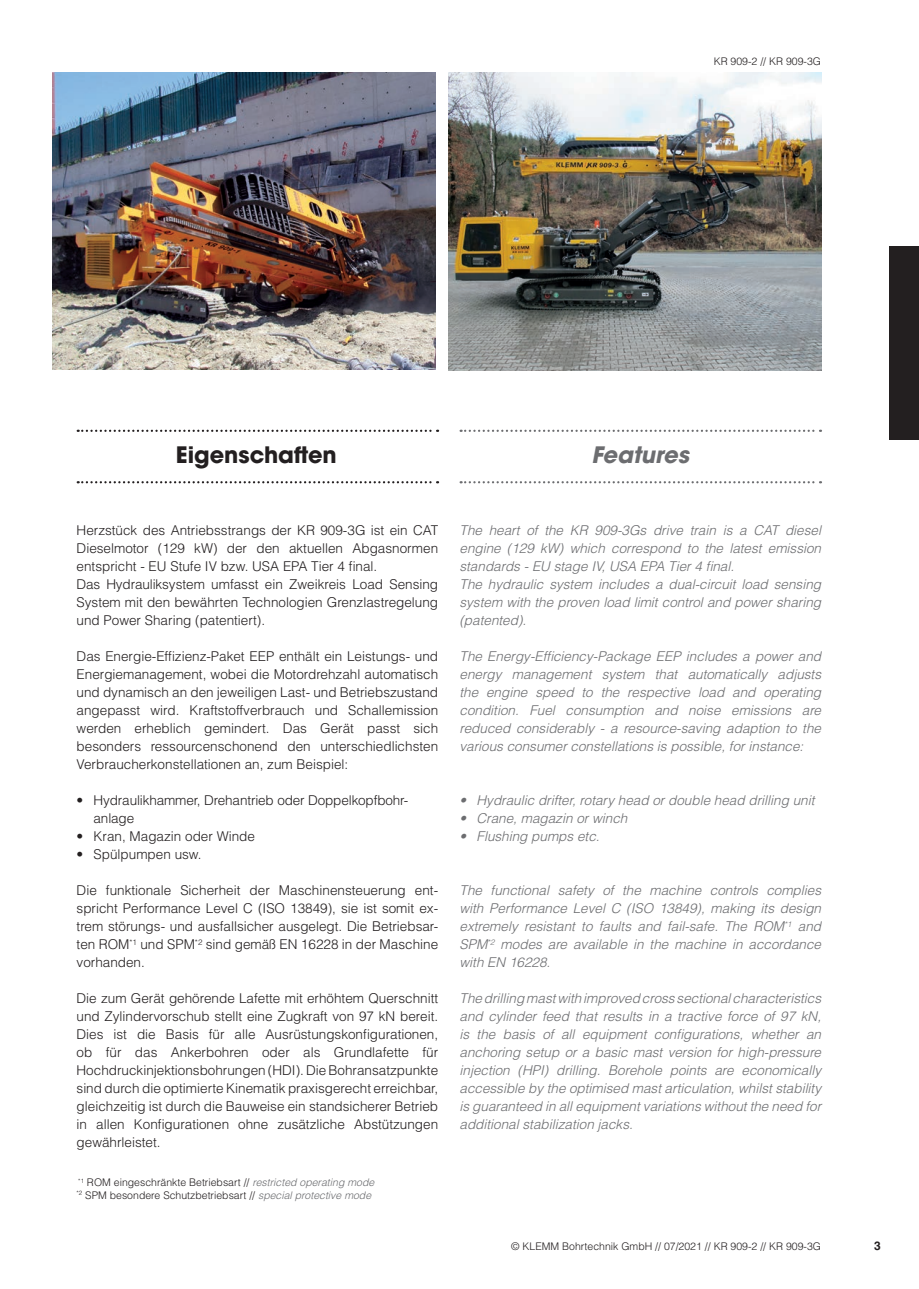
<style>
.page{position:relative;width:919px;height:1289px;background:#fff}
.page>*{position:absolute;margin:0;border:0;box-sizing:border-box;transform-origin:0 0}
.t1{font:700 22.5px "ITC Avant Garde Std";color:#231f20}
.t2{font:italic 700 22.5px "ITC Avant Garde Std";color:#6c6d70}
.t3{font:300 13.5px/18px "Helvetica LT Std";color:#231f20;text-align:justify}
.t4{font:italic 300 13.5px/18px "Helvetica LT Std";color:#6c6d70;text-align:justify}
.t5{font:700 12px "Helvetica LT Std";color:#231f20}
.t6{font:300 10.5px/12.6px "Helvetica LT Std";color:#231f20}
.s1{font-style:italic;color:#6c6d70}
</style>
<div class="page">
<div style="left:889px;top:247px;width:29px;height:193px;background:#231f20"></div>
<img style="left:52px;top:72px;width:383px;height:298px">
<svg style="left:78px;top:429px;width:360px;height:3px"></svg>
<svg style="left:460px;top:429px;width:361px;height:3px"></svg>
<svg style="left:78px;top:481px;width:360px;height:2px"></svg>
<svg style="left:460px;top:481px;width:361px;height:2px"></svg>
<img style="left:449px;top:72px;width:372px;height:298px">
<p class="t6" style="left:713px;top:55px;width:109px">KR 909-2 // KR 909-3G</p>
<h1 class="t1" style="left:176px;top:439px;width:162px">Eigenschaften</h1>
<h1 class="t2" style="left:591px;top:439px;width:99px">Features</h1>
<p class="t3" style="left:77px;top:521px;width:363px;text-align:left">Herzstück des Antriebsstrangs der KR 909-3G ist ein CAT Dieselmotor (129 kW) der den aktuellen Abgasnormen entspricht - EU Stufe IV bzw. USA EPA Tier 4 final.<br>Das Hydrauliksystem umfasst ein Zweikreis Load Sensing System mit den bewährten Technologien Grenzlastregelung und Power Sharing (patentiert).</p>
<p class="t3" style="left:77px;top:647px;width:363px">Das Energie-Effizienz-Paket EEP enthält ein Leistungs- und Energiemanagement, wobei die Motordrehzahl automatisch und dynamisch an den jeweiligen Last- und Betriebszustand angepasst wird. Kraftstoffverbrauch und Schallemission werden erheblich gemindert. Das Gerät passt sich besonders ressourcenschonend den unterschiedlichsten Verbraucherkonstellationen an, zum Beispiel:</p>
<p class="t3" style="left:94px;top:791px;width:316px;text-indent:-17px">• Hydraulikhammer, Drehantrieb oder Doppelkopfbohr&shy;anlage</p>
<p class="t3" style="left:77px;top:827px;width:180px">• Kran, Magazin oder Winde</p>
<p class="t3" style="left:77px;top:845px;width:127px">• Spülpumpen usw.</p>
<p class="t3" style="left:77px;top:881px;width:363px">Die funktionale Sicherheit der Maschinensteuerung ent&shy;spricht Performance Level C (ISO 13849), sie ist somit ex&shy;trem störungs- und ausfallsicher ausgelegt. Die Betriebsar&shy;ten ROM<sup>*1</sup> und SPM<sup>*2</sup> sind gemäß EN 16228 in der Maschine vorhanden.</p>
<p class="t3" style="left:77px;top:989px;width:363px">Die zum Gerät gehörende Lafette mit erhöhtem Querschnitt und Zylindervorschub stellt eine Zugkraft von 97 kN bereit.<br>Dies ist die Basis für alle Ausrüstungskonfigurationen, ob für das Ankerbohren oder als Grundlafette für Hochdruckinjektionsbohrungen (HDI). Die Bohransatzpunkte sind durch die optimierte Kinematik praxisgerecht erreichbar, gleichzeitig ist durch die Bauweise ein standsicherer Betrieb in allen Konfigurationen ohne zusätzliche Abstützungen gewährleistet.</p>
<p class="t6" style="left:77px;top:1175px;width:299px"><sup>*1</sup> ROM eingeschränkte Betriebsart // <span class="s1">restricted operating mode </span><sup>*2</sup> SPM besondere Schutzbetriebsart // <span class="s1">special protective mode</span></p>
<p class="t4" style="left:459px;top:521px;width:363px;text-align:left">The heart of the KR 909-3Gs drive train is a CAT diesel engine (129 kW) which correspond to the latest emission standards - EU stage IV, USA EPA Tier 4 final.<br>The hydraulic system includes a dual-circuit load sensing system with the proven load limit control and power sharing (patented).</p>
<p class="t4" style="left:459px;top:647px;width:363px">The Energy-Efficiency-Package EEP includes a power and energy management system that automatically adjusts the engine speed to the respective load and operating condition. Fuel consumption and noise emissions are reduced considerably - a resource-saving adaption to the various consumer constellations is possible, for instance:</p>
<p class="t4" style="left:459px;top:791px;width:356px">• Hydraulic drifter, rotary head or double head drilling unit</p>
<p class="t4" style="left:459px;top:809px;width:169px">• Crane, magazin or winch</p>
<p class="t4" style="left:459px;top:827px;width:142px">• Flushing pumps etc.</p>
<p class="t4" style="left:459px;top:881px;width:363px">The functional safety of the machine controls complies with Performance Level C (ISO 13849), making its design extremely resistant to faults and fail-safe. The ROM<sup>*1</sup> and SPM<sup>*2</sup> modes are available in the machine in accordance with EN 16228.</p>
<p class="t4" style="left:459px;top:989px;width:363px">The drilling mast with improved cross sectional characteristics and cylinder feed that results in a tractive force of 97 kN, is the basis of all equipment configurations, whether an anchoring setup or a basic mast version for high-pressure injection (HPI) drilling. Borehole points are economically accessible by the optimised mast articulation, whilst stability is guaranteed in all equipment variations without the need for additional stabilization jacks.</p>
<p class="t6" style="left:511px;top:1239px;width:311px">© KLEMM Bohrtechnik GmbH // 07/2021 // KR 909-2 // KR 909-3G</p>
<p class="t5" style="left:873px;top:1238px;width:8px">3</p>
</div>
